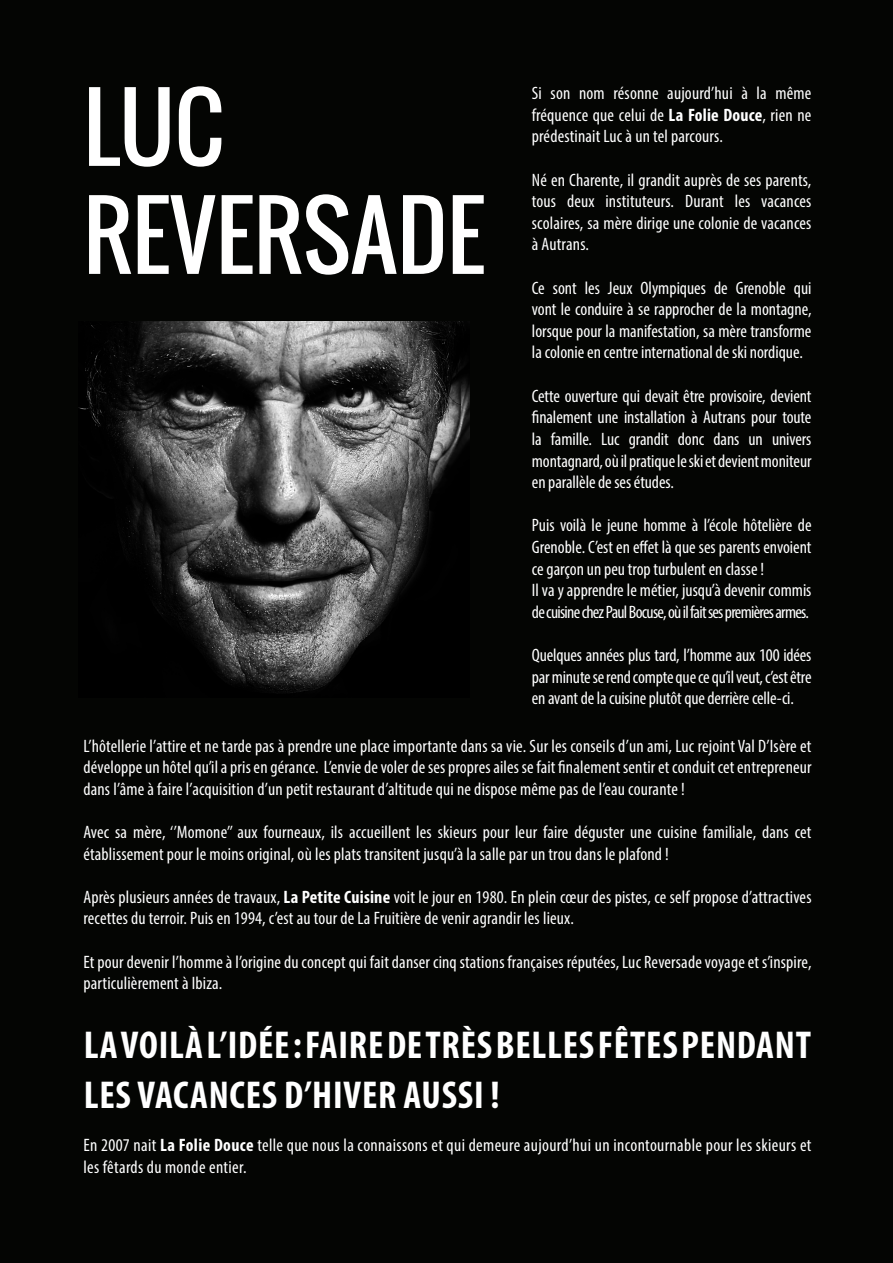
<style>
.page{position:relative;width:893px;height:1263px;background:#040503}
.page>*{position:absolute;margin:0;border:0;box-sizing:border-box;transform-origin:0 0}
.t1{font:90px "Oswald";color:#fff}
.t2{font:700 condensed 39px/50.4px "Myriad Pro";letter-spacing:.02em;color:#fff}
.t3{font:condensed 18px/21.6px "Myriad Pro";letter-spacing:.01em;color:#fff;text-align:justify}
.t4{font:condensed 18px/21.6px "Myriad Pro";letter-spacing:-.04em;color:#fff}
.s1{font-weight:700}
</style>
<div class="page">
<img style="left:78px;top:321px;width:392px;height:372px">
<p class="t1" style="left:83px;top:59px;width:141px">LUC</p>
<p class="t1" style="left:83px;top:167px;width:403px">REVERSADE</p>
<p class="t3" style="left:532px;top:82px;width:281px">Si son nom résonne aujourd’hui à la même fréquence que celui de <span class="s1">La Folie Douce</span>, rien ne prédestinait Luc à un tel parcours.</p>
<p class="t3" style="left:532px;top:169px;width:281px">Né en Charente, il grandit auprès de ses parents, tous deux instituteurs. Durant les vacances scolaires, sa mère dirige une colonie de vacances à Autrans.</p>
<p class="t3" style="left:532px;top:277px;width:281px">Ce sont les Jeux Olympiques de Grenoble qui vont le conduire à se rapprocher de la montagne, lorsque pour la manifestation, sa mère transforme la colonie en centre international de ski nordique.</p>
<p class="t3" style="left:532px;top:385px;width:281px">Cette ouverture qui devait être provisoire, devient finalement une installation à Autrans pour toute la famille. Luc grandit donc dans un univers montagnard, où il pratique le ski et devient moniteur en parallèle de ses études.</p>
<p class="t3" style="left:532px;top:514px;width:281px">Puis voilà le jeune homme à l’école hôtelière de Grenoble. C’est en effet là que ses parents envoient ce garçon un peu trop turbulent en classe !</p>
<p class="t4" style="left:532px;top:579px;width:281px">Il va y apprendre le métier, jusqu’à devenir commis de cuisine chez Paul Bocuse, où il fait ses premières armes.</p>
<p class="t3" style="left:532px;top:644px;width:281px">Quelques années plus tard, l’homme aux 100 idées par minute se rend compte que ce qu’il veut, c’est être en avant de la cuisine plutôt que derrière celle-ci.</p>
<p class="t3" style="left:83px;top:735px;width:730px">L’hôtellerie l’attire et ne tarde pas à prendre une place importante dans sa vie. Sur les conseils d’un ami, Luc rejoint Val D’Isère et développe un hôtel qu’il a pris en gérance. L’envie de voler de ses propres ailes se fait finalement sentir et conduit cet entrepreneur dans l’âme à faire l’acquisition d’un petit restaurant d’altitude qui ne dispose même pas de l’eau courante !</p>
<p class="t3" style="left:83px;top:821px;width:730px">Avec sa mère, ‘’Momone’’ aux fourneaux, ils accueillent les skieurs pour leur faire déguster une cuisine familiale, dans cet établissement pour le moins original, où les plats transitent jusqu’à la salle par un trou dans le plafond !</p>
<p class="t3" style="left:83px;top:886px;width:730px">Après plusieurs années de travaux, <span class="s1">La Petite Cuisine</span> voit le jour en 1980. En plein cœur des pistes, ce self propose d’attractives recettes du terroir. Puis en 1994, c’est au tour de La Fruitière de venir agrandir les lieux.</p>
<p class="t3" style="left:83px;top:951px;width:730px">Et pour devenir l’homme à l’origine du concept qui fait danser cinq stations françaises réputées, Luc Reversade voyage et s’inspire, particulièrement à Ibiza.</p>
<p class="t2" style="left:84px;top:1019px;width:729px">LA VOILÀ L’IDÉE : FAIRE DE TRÈS BELLES FÊTES PENDANT<br>LES VACANCES D’HIVER AUSSI !</p>
<p class="t3" style="left:83px;top:1134px;width:729px">En 2007 nait <span class="s1">La Folie Douce</span> telle que nous la connaissons et qui demeure aujourd’hui un incontournable pour les skieurs et les fêtards du monde entier.</p>
</div>
